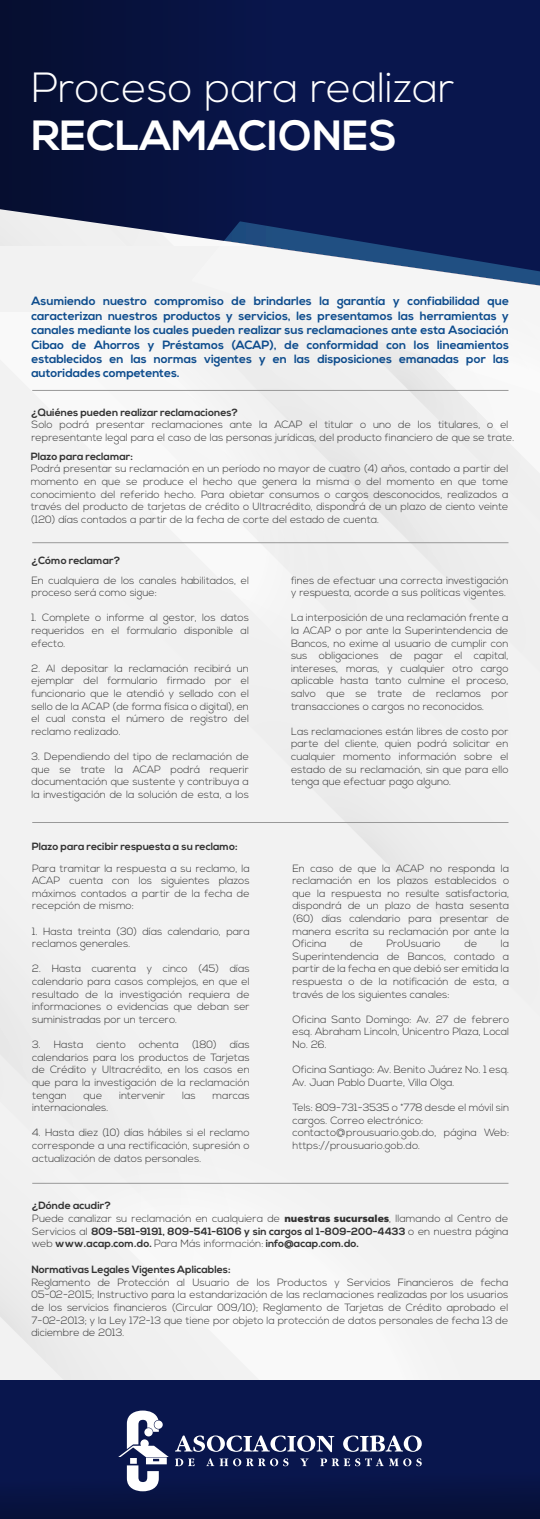
<style>
.page{position:relative;width:540px;height:1519px;background:#fff}
.page>*{position:absolute;margin:0;border:0;box-sizing:border-box;transform-origin:0 0}
.t1{font:300 42.15px "Nexa";color:#fff}
.t2{font:700 42.15px "Nexa";color:#fff}
.t3{font:700 12px/14.4px "Nexa";color:#0d4c8d;text-align:justify}
.t4{font:300 10.5px/12.6px "Nexa";color:#333;text-align:justify}
.t5{font:700 10.5px "Nexa";color:#333}
.s1{font-weight:700}
.s2{font-weight:900}
</style>
<div class="page">
<div style="left:0;top:709px;width:364px;height:134px;background:#f2f2f2"></div>
<div style="left:0;top:843px;width:470px;height:537px;background:#f0f0f0"></div>
<div style="left:33px;top:709px;width:507px;height:112px;background:#f2f2f2"></div>
<div style="left:27px;top:849px;width:513px;height:531px;background:#f2f2f2"></div>
<div style="left:0;top:394px;width:540px;height:315px;background:#f1f1f1"></div>
<svg style="left:0;top:0;width:540px;height:186px;background:#081344"></svg>
<svg style="left:0;top:186px;width:540px;height:208px;fill:#f2f2f2"></svg>
<hr style="left:32px;top:390px;width:476px;height:1px;background:#999">
<hr style="left:32px;top:542px;width:476px;height:1px;background:#999">
<hr style="left:32px;top:822px;width:476px;height:1px;background:#999">
<hr style="left:32px;top:1183px;width:476px;height:1px;background:#999">
<div style="left:0;top:1380px;width:540px;height:139px;background:linear-gradient(to bottom,#0a1752,#081341)"></div>
<svg style="left:118px;top:1410px;width:51px;height:81px"></svg>
<svg style="left:175px;top:1458px;width:20px;height:8px"></svg>
<svg style="left:206px;top:1458px;width:8px;height:8px"></svg>
<svg style="left:220px;top:1458px;width:69px;height:8px"></svg>
<svg style="left:300px;top:1458px;width:9px;height:8px"></svg>
<svg style="left:320px;top:1458px;width:102px;height:8px"></svg>
<svg style="left:175px;top:1435px;width:159px;height:17px"></svg>
<svg style="left:343px;top:1435px;width:79px;height:17px"></svg>
<h1 class="t1" style="left:32px;top:63px;width:425px">Proceso para realizar</h1>
<h1 class="t2" style="left:32px;top:111px;width:367px">RECLAMACIONES</h1>
<p class="t3" style="left:32px;top:295px;width:479px">Asumiendo nuestro compromiso de brindarles la garantía y confiabilidad que caracterizan nuestros productos y servicios, les presentamos las herramientas y canales mediante los cuales pueden realizar sus reclamaciones ante esta Asociación Cibao de Ahorros y Préstamos (ACAP), de conformidad con los lineamientos establecidos en las normas vigentes y en las disposiciones emanadas por las autoridades competentes.</p>
<p class="t5" style="left:32px;top:406px;width:208px">¿Quiénes pueden realizar reclamaciones?</p>
<p class="t4" style="left:32px;top:419px;width:484px">Solo podrá presentar reclamaciones ante la ACAP el titular o uno de los titulares, o el representante legal para el caso de las personas jurídicas, del producto financiero de que se trate.</p>
<p class="t5" style="left:31px;top:450px;width:104px">Plazo para reclamar:</p>
<p class="t4" style="left:31px;top:463px;width:479px">Podrá presentar su reclamación en un período no mayor de cuatro (4) años, contado a partir del momento en que se produce el hecho que genera la misma o del momento en que tome conocimiento del referido hecho. Para obietar consumos o cargos desconocidos, realizados a través del producto de tarjetas de crédito o Ultracrédito, dispondrá de un plazo de ciento veinte (120) días contados a partir de la fecha de corte del estado de cuenta.</p>
<p class="t5" style="left:32px;top:554px;width:90px">¿Cómo reclamar?</p>
<p class="t4" style="left:32px;top:574px;width:219px">En cualquiera de los canales habilitados, el proceso será como sigue:</p>
<p class="t4" style="left:32px;top:612px;width:219px">1. Complete o informe al gestor, los datos requeridos en el formulario disponible al efecto.</p>
<p class="t4" style="left:32px;top:662px;width:219px">2. Al depositar la reclamación recibirá un ejemplar del formulario firmado por el funcionario que le atendió y sellado con el sello de la ACAP (de forma física o digital), en el cual consta el número de registro del reclamo realizado.</p>
<p class="t4" style="left:32px;top:750px;width:219px">3. Dependiendo del tipo de reclamación de que se trate la ACAP podrá requerir documentación que sustente y contribuya a la investigación de la solución de esta, a los</p>
<p class="t5" style="left:32px;top:840px;width:207px">Plazo para recibir respuesta a su reclamo:</p>
<p class="t4" style="left:32px;top:862px;width:219px">Para tramitar la respuesta a su reclamo, la ACAP cuenta con los siguientes plazos máximos contados a partir de la fecha de recepción de mismo:</p>
<p class="t4" style="left:32px;top:925px;width:219px">1. Hasta treinta (30) días calendario, para reclamos generales.</p>
<p class="t4" style="left:32px;top:963px;width:219px">2. Hasta cuarenta y cinco (45) días calendario para casos complejos, en que el resultado de la investigación requiera de informaciones o evidencias que deban ser suministradas por un tercero.</p>
<p class="t4" style="left:32px;top:1038px;width:219px">3. Hasta ciento ochenta (180) días calendarios para los productos de Tarjetas de Crédito y Ultracrédito, en los casos en que para la investigación de la reclamación tengan</p>
<p class="t4" style="left:84px;top:1089px;width:20px">que</p>
<p class="t4" style="left:119px;top:1089px;width:48px">intervenir</p>
<p class="t4" style="left:182px;top:1089px;width:15px">las</p>
<p class="t4" style="left:213px;top:1089px;width:39px">marcas</p>
<p class="t4" style="left:32px;top:1101px;width:78px">internacionales.</p>
<p class="t4" style="left:32px;top:1127px;width:219px">4. Hasta diez (10) días hábiles si el reclamo corresponde a una rectificación, supresión o actualización de datos personales.</p>
<p class="t4" style="left:291px;top:574px;width:219px">fines de efectuar una correcta investigación y respuesta, acorde a sus políticas vigentes.</p>
<p class="t4" style="left:291px;top:612px;width:219px">La interposición de una reclamación frente a la ACAP o por ante la Superintendencia de Bancos, no exime al usuario de cumplir con sus obligaciones de pagar el capital, intereses, moras, y cualquier otro cargo aplicable hasta tanto culmine el proceso, salvo que se trate de reclamos por transacciones o cargos no reconocidos.</p>
<p class="t4" style="left:291px;top:725px;width:219px">Las reclamaciones están libres de costo por parte del cliente, quien podrá solicitar en cualquier momento información sobre el estado de su reclamación, sin que para ello tenga que efectuar pago alguno.</p>
<p class="t4" style="left:293px;top:862px;width:218px">En caso de que la ACAP no responda la reclamación en los plazos establecidos o que la respuesta no resulte satisfactoria, dispondrá de un plazo de hasta sesenta (60) días calendario para presentar de manera escrita su reclamación por ante la Oficina</p>
<p class="t4" style="left:350px;top:938px;width:14px">de</p>
<p class="t4" style="left:387px;top:938px;width:56px">ProUsuario</p>
<p class="t4" style="left:464px;top:938px;width:14px">de</p>
<p class="t4" style="left:293px;top:938px;width:218px;text-indent:208px">la Superintendencia de Bancos, contado a partir de la fecha en que debió ser emitida la respuesta o de la notificación de esta, a través de los siguientes canales:</p>
<p class="t4" style="left:293px;top:1013px;width:218px">Oficina Santo Domingo: Av. 27 de febrero esq. Abraham Lincoln, Unicentro Plaza, Local No. 26.</p>
<p class="t4" style="left:293px;top:1064px;width:218px">Oficina Santiago: Av. Benito Juárez No. 1 esq.<br>Av. Juan Pablo Duarte, Villa Olga.</p>
<p class="t4" style="left:293px;top:1101px;width:218px;text-align:left">Tels: 809-731-3535 o *778 desde el móvil sin cargos. Correo electrónico: contacto@prousuario.gob.do, página Web: https://prousuario.gob.do.</p>
<p class="t4" style="left:32px;top:1200px;width:478px;text-align:left"><span class="s1">¿Dónde acudir?<br></span>Puede canalizar su reclamación en cualquiera de <span class="s2">nuestras sucursales</span>, llamando al Centro de Servicios al <span class="s1">809-581-9191, 809-541-6106 y sin cargos al 1-809-200-4433</span> o en nuestra página web <span class="s1">www.acap.com.do.</span> Para Más información: <span class="s1">info@acap.com.do.</span></p>
<p class="t5" style="left:31px;top:1263px;width:201px">Normativas Legales Vigentes Aplicables:</p>
<p class="t4" style="left:31px;top:1276px;width:479px">Reglamento de Protección al Usuario de los Productos y Servicios Financieros de fecha 05-02-2015; Instructivo para la estandarización de las reclamaciones realizadas por los usuarios de los servicios financieros (Circular 009/10); Reglamento de Tarjetas de Crédito aprobado el 7-02-2013; y la Ley 172-13 que tiene por objeto la protección de datos personales de fecha 13 de diciembre de 2013.</p>
</div>
